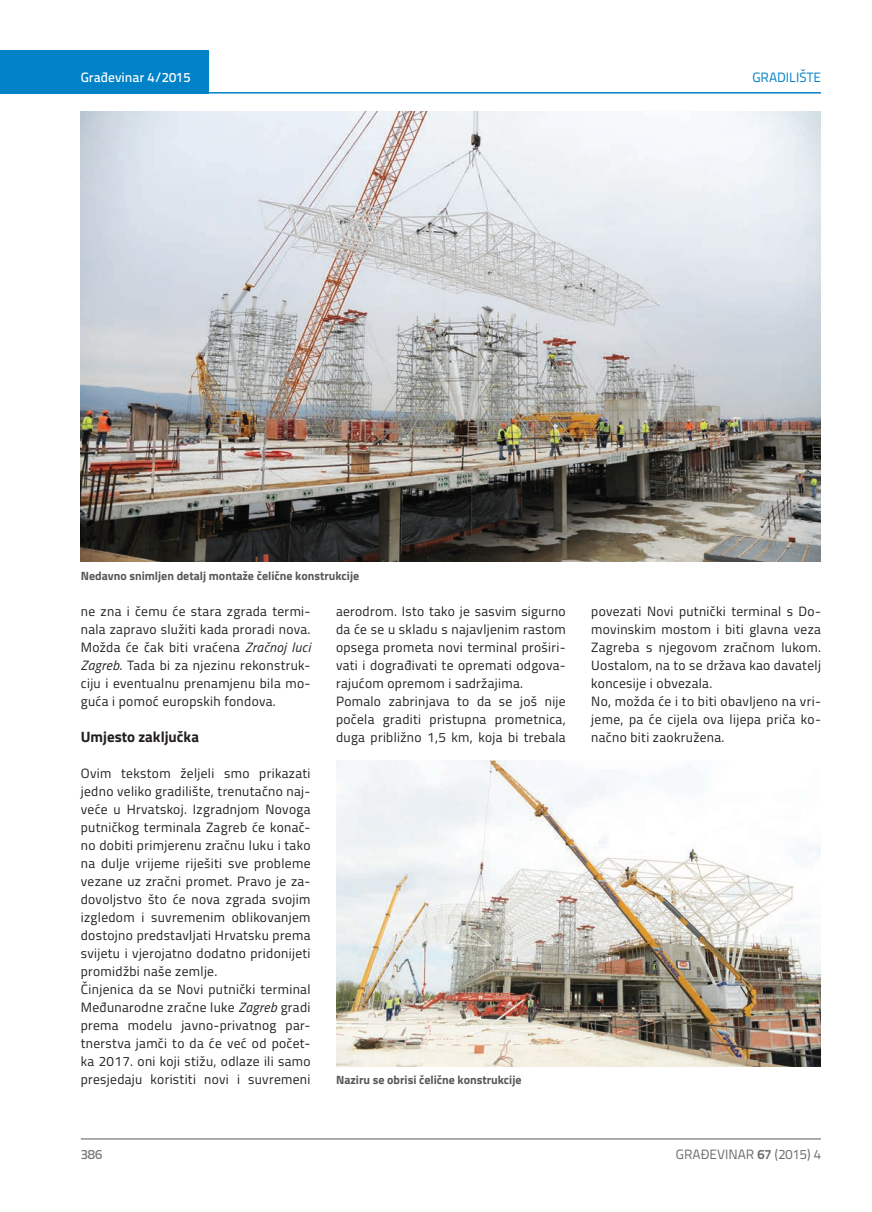
<style>
.page{position:relative;width:872px;height:1212px;background:#fff}
.page>*{position:absolute;margin:0;border:0;box-sizing:border-box;transform-origin:0 0}
.t1{font:700 15px "Titillium";color:#231f20}
.t2{font:13.5px/18px "Titillium";letter-spacing:.025em;color:#231f20}
.t3{font:13.5px "Titillium Text 22 L";color:#6c6d70}
.t4{font:500 13.5px "Titillium Text 22 L";color:#fff}
.t5{font:13.5px "Titillium Text 22 L";color:#0082c8}
.t6{font:500 13.5px "Titillium Text 22 L";color:#787a7d}
.t7{font:700 12px "Titillium";color:#57585a}
.s1{font-style:italic}
.s2{font-weight:700}
</style>
<div class="page">
<hr style="left:81px;top:1139px;width:740px;height:1px;background:#57585a">
<div style="left:0;top:50px;width:208px;height:44px;background:#0082c8"></div>
<hr style="left:0;top:92px;width:821px;height:2px;background:#0082c8">
<img style="left:81px;top:112px;width:740px;height:450px">
<img style="left:336px;top:760px;width:485px;height:306px">
<p class="t4" style="left:81px;top:67px;width:111px">Građevinar 4/2015</p>
<p class="t5" style="left:752px;top:68px;width:70px">GRADILIŠTE</p>
<p class="t7" style="left:81px;top:566px;width:280px">Nedavno snimljen detalj montaže čelične konstrukcije</p>
<p class="t2" style="left:81px;top:601px;width:231px;text-align:justify">ne zna i čemu će stara zgrada termi&shy;nala zapravo služiti kada proradi nova.<br>Možda će čak biti vraćena <span class="s1">Zračnoj luci Zagreb</span>. Tada bi za njezinu rekonstruk&shy;ciju i eventualnu prenamjenu bila mo&shy;guća i pomoć europskih fondova.</p>
<p class="t1" style="left:81px;top:725px;width:120px">Umjesto zaključka</p>
<p class="t2" style="left:81px;top:764px;width:231px">Ovim tekstom željeli smo prikazati jedno veliko gradilište, trenutačno naj&shy;veće u Hrvatskoj. Izgradnjom Novoga putničkog terminala Zagreb će konač&shy;no dobiti primjerenu zračnu luku i tako na dulje vrijeme riješiti sve probleme vezane uz zračni promet. Pravo je za&shy;dovoljstvo što će nova zgrada svojim izgledom i suvremenim oblikovanjem dostojno predstavljati Hrvatsku prema svijetu i vjerojatno dodatno pridonijeti promidžbi naše zemlje.<br>Činjenica da se Novi putnički terminal Međunarodne zračne luke <span class="s1">Zagreb</span> gradi prema modelu javno-privatnog par&shy;tnerstva jamči to da će već od počet&shy;ka 2017. oni koji stižu, odlaze ili samo presjedaju koristiti novi i suvremeni</p>
<p class="t2" style="left:336px;top:601px;width:231px">aerodrom. Isto tako je sasvim sigurno da će se u skladu s najavljenim rastom opsega prometa novi terminal proširi&shy;vati i dograđivati te opremati odgova&shy;rajućom opremom i sadržajima.<br>Pomalo zabrinjava to da se još nije počela graditi pristupna prometnica, duga približno 1,5 km, koja bi trebala</p>
<p class="t2" style="left:591px;top:601px;width:231px">povezati Novi putnički terminal s Do&shy;movinskim mostom i biti glavna veza Zagreba s njegovom zračnom lukom.<br>Uostalom, na to se država kao davatelj koncesije i obvezala.<br>No, možda će i to biti obavljeno na vri&shy;jeme, pa će cijela ova lijepa priča ko&shy;načno biti zaokružena.</p>
<p class="t7" style="left:336px;top:1071px;width:187px">Naziru se obrisi čelične konstrukcije</p>
<p class="t6" style="left:81px;top:1144px;width:23px">386</p>
<p class="t3" style="left:676px;top:1144px;width:146px">GRAĐEVINAR <span class="s2">67</span> (2015) 4</p>
</div>
